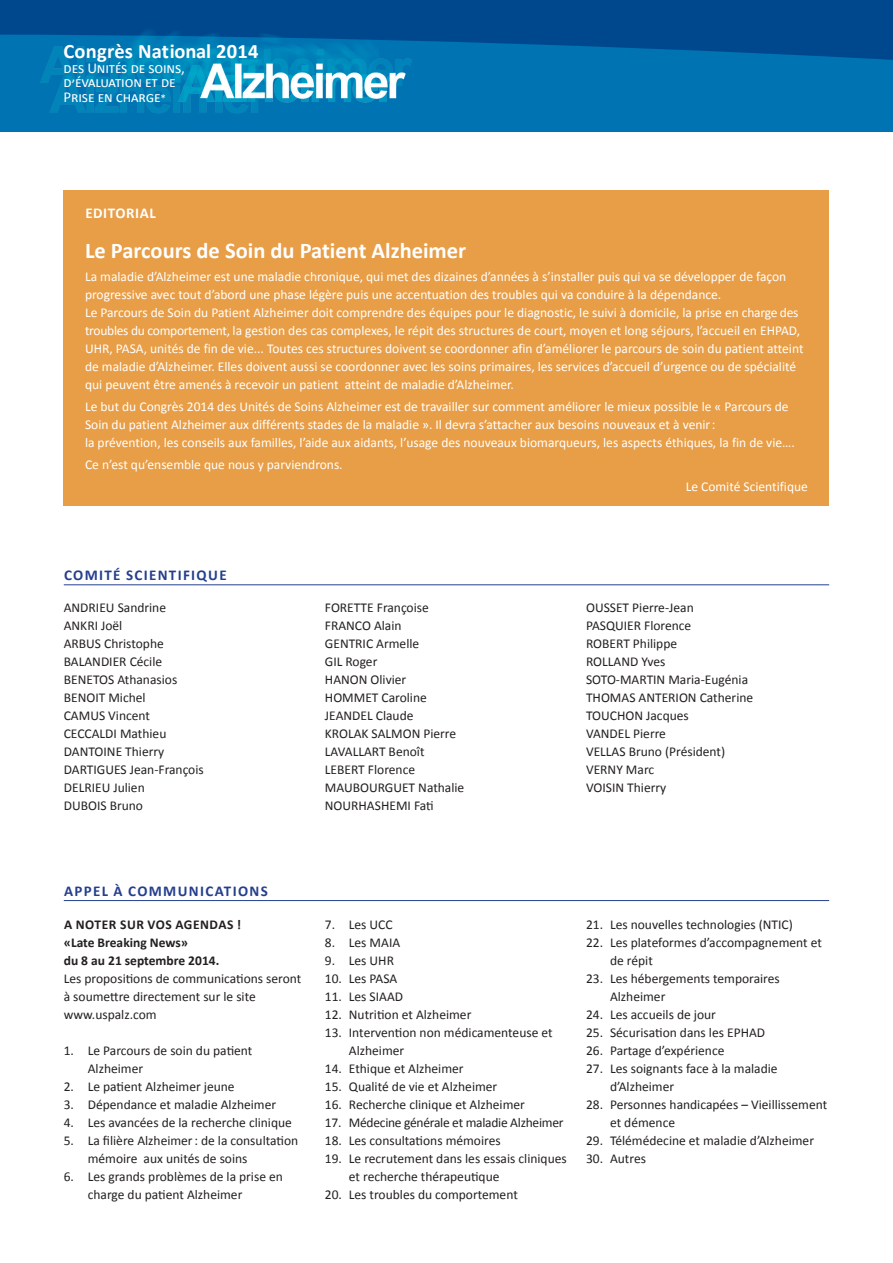
<style>
.page{position:relative;width:893px;height:1263px;background:#fff}
.page>*{position:absolute;margin:0;border:0;box-sizing:border-box;transform-origin:0 0}
.t1{font:700 22.5px "Calibri";color:#fff}
.t2{font:700 20.55px "Calibri";letter-spacing:.01em;color:#fff}
.t3{font:15.15px/14.5px "Calibri";letter-spacing:-.01em;color:#fff}
.t4{font:700 15px "Calibri";letter-spacing:.09em;color:#253f8e}
.t5{font:700 15px "Calibri";letter-spacing:.04em;color:#fff}
.t6{font:13.5px/18px "Calibri";color:#231f20}
.t7{font:13.5px/18px "Calibri";color:#fff}
.t8{font:700 13.5px/18px "Calibri";color:#231f20}
.t9{font:13.5px "Calibri";letter-spacing:-.02em;color:#231f20}
.s1{font-size:11.25px}
</style>
<div class="page">
<div style="left:64px;top:190px;width:765px;height:315px;background:#e89e47"></div>
<svg style="left:0;top:0;width:893px;height:232px"></svg>
<img style="left:40px;top:9px;width:388px;height:123px">
<hr style="left:64px;top:584px;width:765px;height:1px;background:#253f8e">
<hr style="left:64px;top:900px;width:765px;height:1px;background:#253f8e">
<h2 class="t2" style="left:64px;top:39px;width:196px">Congrès National 2014</h2>
<p class="t3" style="left:64px;top:60px;width:123px">des Unités de soins, d<sub>’</sub>évaluation et de<br>Prise en charge<span class="s1">*</span></p>
<p class="t5" style="left:85px;top:204px;width:72px">EDITORIAL</p>
<h1 class="t1" style="left:85px;top:237px;width:383px">Le Parcours de Soin du Patient Alzheimer</h1>
<p class="t7" style="left:85px;top:266px;width:720px">La maladie d’Alzheimer est une maladie chronique, qui met des dizaines d’années à s’installer puis qui va se développer de façon progressive avec tout d’abord une phase légère puis une accentuation des troubles qui va conduire à la dépendance.<br>Le Parcours de Soin du Patient Alzheimer doit comprendre des équipes pour le diagnostic, le suivi à domicile, la prise en charge des troubles du comportement, la gestion des cas complexes, le répit des structures de court, moyen et long séjours, l’accueil en EHPAD, UHR, PASA, unités de fin de vie... Toutes ces structures doivent se coordonner afin d’améliorer le parcours de soin du patient atteint de maladie d’Alzheimer. Elles doivent aussi se coordonner avec les soins primaires, les services d’accueil d’urgence ou de spécialité qui peuvent être amenés à recevoir un patient atteint de maladie d’Alzheimer.</p>
<p class="t7" style="left:85px;top:397px;width:711px">Le but du Congrès 2014 des Unités de Soins Alzheimer est de travailler sur comment améliorer le mieux possible le « Parcours de<br>Soin du patient Alzheimer aux différents stades de la maladie ». Il devra s’attacher aux besoins nouveaux et à venir:<br>la prévention, les conseils aux familles, l’aide aux aidants, l’usage des nouveaux biomarqueurs, les aspects éthiques, la fin de vie….</p>
<p class="t7" style="left:85px;top:455px;width:259px">Ce n’est qu’ensemble que nous y parviendrons.</p>
<p class="t7" style="left:686px;top:477px;width:124px">Le Comité Scientifique</p>
<p class="t4" style="left:64px;top:566px;width:164px">COMITÉ SCIENTIFIQUE</p>
<p class="t6" style="left:64px;top:598px;width:141px">ANDRIEU Sandrine<br>ANKRI Joël<br>ARBUS Christophe<br>BALANDIER Cécile<br>BENETOS Athanasios<br>BENOIT Michel<br>CAMUS Vincent<br>CECCALDI Mathieu<br>DANTOINE Thierry<br>DARTIGUES Jean-François<br>DELRIEU Julien<br>DUBOIS Bruno</p>
<p class="t6" style="left:325px;top:598px;width:141px">FORETTE Françoise<br>FRANCO Alain<br>GENTRIC Armelle<br>GIL Roger<br>HANON Olivier<br>HOMMET Caroline<br>JEANDEL Claude<br>KROLAK SALMON Pierre<br>LAVALLART Benoît<br>LEBERT Florence<br>MAUBOURGUET Nathalie<br>NOURHASHEMI Fati</p>
<p class="t6" style="left:586px;top:598px;width:169px">OUSSET Pierre-Jean<br>PASQUIER Florence<br>ROBERT Philippe<br>ROLLAND Yves<br>SOTO-MARTIN Maria-Eugénia<br>THOMAS ANTERION Catherine<br>TOUCHON Jacques<br>VANDEL Pierre<br>VELLAS Bruno (Président)<br>VERNY Marc<br>VOISIN Thierry</p>
<p class="t4" style="left:64px;top:882px;width:205px">APPEL À COMMUNICATIONS</p>
<p class="t8" style="left:64px;top:915px;width:179px">A NOTER SUR VOS AGENDAS ! «Late Breaking News»<br>du 8 au 21 septembre 2014.</p>
<p class="t6" style="left:64px;top:969px;width:239px">Les propositions de communications seront à soumettre directement sur le site www.uspalz.com</p>
<p class="t6" style="left:88px;top:1041px;width:166px;text-indent:-24px">1. Le Parcours de soin du patient<br>Alzheimer</p>
<p class="t6" style="left:64px;top:1077px;width:172px">2. Le patient Alzheimer jeune</p>
<p class="t6" style="left:64px;top:1095px;width:214px">3. Dépendance et maladie Alzheimer</p>
<p class="t6" style="left:64px;top:1113px;width:230px">4. Les avancées de la recherche clinique</p>
<p class="t6" style="left:88px;top:1131px;width:212px;text-indent:-24px">5. La filière Alzheimer: de la consultation mémoire aux unités de soins</p>
<p class="t6" style="left:88px;top:1167px;width:197px;text-indent:-24px">6. Les grands problèmes de la prise en charge du patient Alzheimer</p>
<p class="t6" style="left:325px;top:915px;width:69px">7. Les UCC</p>
<p class="t6" style="left:325px;top:933px;width:77px">8. Les MAIA</p>
<p class="t6" style="left:325px;top:951px;width:71px">9. Les UHR</p>
<p class="t6" style="left:325px;top:969px;width:74px">10. Les PASA</p>
<p class="t6" style="left:325px;top:987px;width:80px">11. Les SIAAD</p>
<p class="t6" style="left:325px;top:1005px;width:148px">12. Nutrition et Alzheimer</p>
<p class="t6" style="left:349px;top:1023px;width:205px;text-indent:-24px">13. Intervention non médicamenteuse et<br>Alzheimer</p>
<p class="t6" style="left:325px;top:1059px;width:140px">14. Ethique et Alzheimer</p>
<p class="t6" style="left:325px;top:1077px;width:174px">15. Qualité de vie et Alzheimer</p>
<p class="t6" style="left:325px;top:1095px;width:202px">16. Recherche clinique et Alzheimer</p>
<p class="t9" style="left:325px;top:1114px;width:240px">17. Médecine générale et maladie Alzheimer</p>
<p class="t6" style="left:325px;top:1131px;width:177px">18. Les consultations mémoires</p>
<p class="t6" style="left:349px;top:1149px;width:219px;text-indent:-24px">19. Le recrutement dans les essais cliniques et recherche thérapeutique</p>
<p class="t6" style="left:325px;top:1185px;width:194px">20. Les troubles du comportement</p>
<p class="t6" style="left:586px;top:915px;width:208px">21. Les nouvelles technologies (NTIC)</p>
<p class="t6" style="left:610px;top:933px;width:213px;text-indent:-24px">22. Les plateformes d’accompagnement et de répit</p>
<p class="t6" style="left:610px;top:969px;width:171px;text-indent:-24px">23. Les hébergements temporaires<br>Alzheimer</p>
<p class="t6" style="left:586px;top:1005px;width:131px">24. Les accueils de jour</p>
<p class="t6" style="left:586px;top:1023px;width:181px">25. Sécurisation dans les EPHAD</p>
<p class="t6" style="left:586px;top:1041px;width:140px">26. Partage d’expérience</p>
<p class="t6" style="left:610px;top:1059px;width:169px;text-indent:-24px">27. Les soignants face à la maladie d’Alzheimer</p>
<p class="t6" style="left:610px;top:1095px;width:219px;text-indent:-24px">28. Personnes handicapées – Vieillissement et démence</p>
<p class="t6" style="left:586px;top:1131px;width:229px">29. Télémédecine et maladie d’Alzheimer</p>
<p class="t6" style="left:586px;top:1149px;width:61px">30. Autres</p>
</div>
